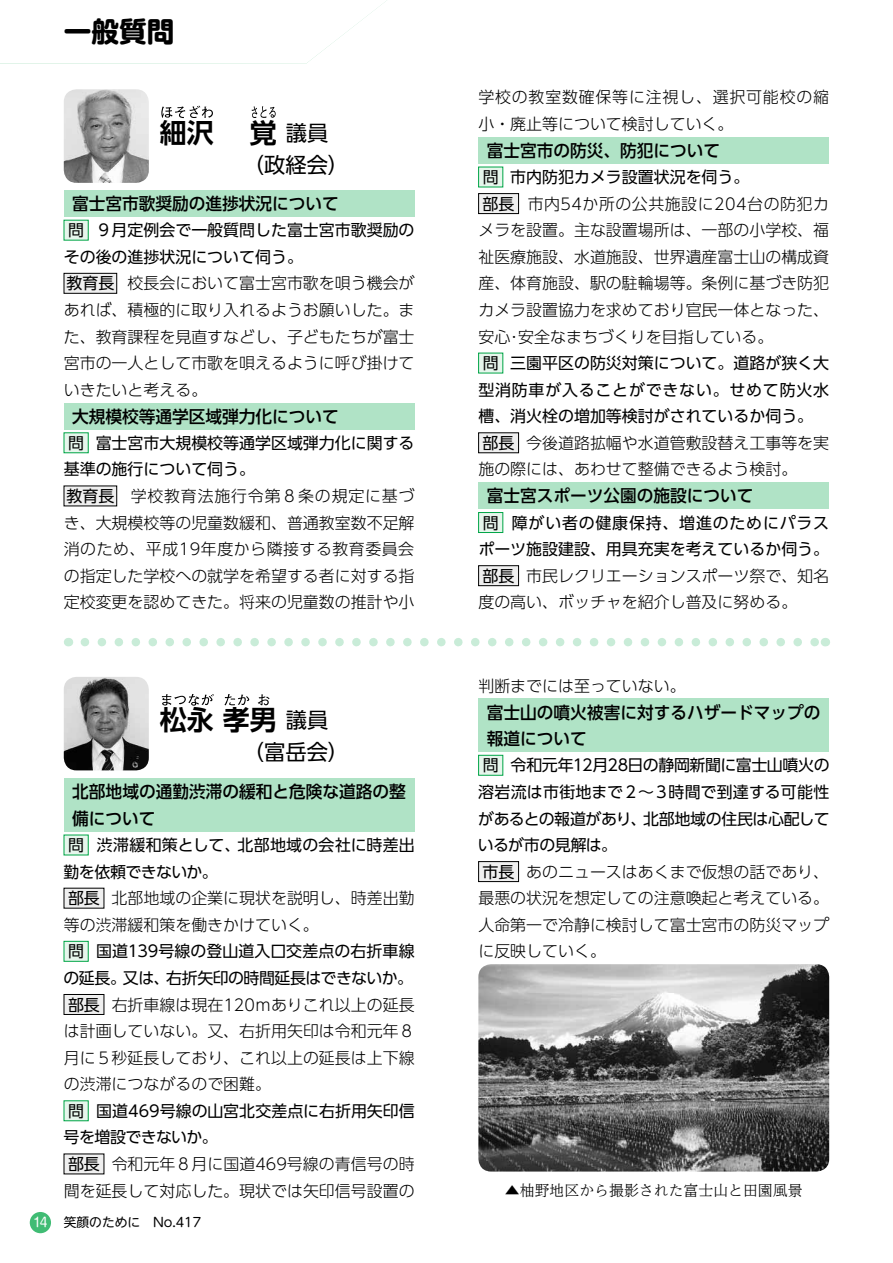
<style>
.page{position:relative;width:893px;height:1263px;background:#fff}
.page>*{position:absolute;margin:0;border:0;box-sizing:border-box;transform-origin:0 0}
.t1{font:700 27.6px "UD Shin M Go Pro";color:#000}
.t2{font:700 27px "UD Shin Go Pro De";color:#000}
.t3{font:21.3px "UD Shin Go Pro";color:#000}
.t4{font:500 16.95px/26.5px "UD Shin Go Pro";color:#000}
.t5{font:300 15.9px/26.5px "UD Shin Go Pro";color:#000}
.t6{font:15.9px/26.5px "UD Shin Go Pro";color:#000}
.t7{font:15.9px/26.5px "UD Shin Go Pro";letter-spacing:-.02em;color:#000;text-align:right}
.t8{font:300 15.9px/26.5px "UD Shin Go Pro";letter-spacing:.05em;color:#000}
.t9{font:300 14.85px "UD Reimin Pro";color:#000}
.t10{font:12.75px "UD Shin M Go Pro";color:#000}
.t11{font:12.75px "Shin M Go Pr 6";color:#fff}
.s1{font-family:"UD Shin Go Pro";font-weight:400;font-size:21.3px}
.s2{font-weight:300}
.s3{font-weight:400}
</style>
<div class="page">
<div style="left:30px;top:1212px;width:21px;height:21px;background:#40bc74;border-radius:50%"></div>
<svg style="left:0;top:0;width:387px;height:64px"></svg>
<div style="left:64px;top:190px;width:351px;height:27px;background:#b0e3c6"></div>
<div style="left:64px;top:779px;width:351px;height:53px;background:#b0e3c6"></div>
<div style="left:478px;top:137px;width:351px;height:26px;background:#b0e3c6"></div>
<div style="left:478px;top:482px;width:351px;height:27px;background:#b0e3c6"></div>
<div style="left:478px;top:698px;width:351px;height:54px;background:#b0e3c6"></div>
<div style="left:64px;top:403px;width:351px;height:26px;background:#b0e3c6"></div>
<div style="left:479px;top:167px;width:24px;height:20px;background:#e6f6ec"></div>
<div style="left:479px;top:194px;width:40px;height:20px;background:#efefef"></div>
<div style="left:478px;top:193px;width:41px;height:21px;border:1px solid #000"></div>
<div style="left:479px;top:353px;width:24px;height:20px;background:#e6f6ec"></div>
<div style="left:479px;top:433px;width:40px;height:20px;background:#efefef"></div>
<div style="left:478px;top:433px;width:41px;height:20px;border:1px solid #000"></div>
<div style="left:479px;top:512px;width:24px;height:20px;background:#e6f6ec"></div>
<div style="left:478px;top:512px;width:25px;height:21px;border:1px solid #00a546"></div>
<div style="left:479px;top:566px;width:40px;height:20px;background:#efefef"></div>
<div style="left:478px;top:565px;width:41px;height:21px;border:1px solid #000"></div>
<div style="left:479px;top:755px;width:24px;height:20px;background:#e6f6ec"></div>
<div style="left:478px;top:755px;width:25px;height:20px;border:1px solid #00a546"></div>
<div style="left:479px;top:861px;width:40px;height:20px;background:#efefef"></div>
<div style="left:478px;top:861px;width:41px;height:21px;border:1px solid #000"></div>
<div style="left:64px;top:220px;width:24px;height:20px;background:#e6f6ec"></div>
<div style="left:64px;top:273px;width:53px;height:20px;background:#efefef"></div>
<div style="left:64px;top:273px;width:53px;height:20px;border:1px solid #000"></div>
<div style="left:64px;top:433px;width:24px;height:20px;background:#e6f6ec"></div>
<div style="left:64px;top:486px;width:53px;height:20px;background:#efefef"></div>
<div style="left:64px;top:835px;width:24px;height:20px;background:#e6f6ec"></div>
<div style="left:64px;top:888px;width:40px;height:20px;background:#efefef"></div>
<div style="left:64px;top:941px;width:24px;height:20px;background:#e6f6ec"></div>
<div style="left:64px;top:994px;width:40px;height:20px;background:#efefef"></div>
<div style="left:64px;top:994px;width:40px;height:21px;border:1px solid #000"></div>
<div style="left:64px;top:1101px;width:24px;height:20px;background:#e6f6ec"></div>
<div style="left:64px;top:1154px;width:40px;height:20px;background:#efefef"></div>
<svg style="left:85px;top:638px;width:731px;height:8px"></svg>
<svg style="left:161px;top:106px;width:52px;height:12px"></svg>
<svg style="left:252px;top:106px;width:24px;height:12px"></svg>
<img style="left:64px;top:89px;width:85px;height:94px">
<svg style="left:162px;top:694px;width:52px;height:12px"></svg>
<svg style="left:224px;top:694px;width:25px;height:11px"></svg>
<svg style="left:258px;top:694px;width:12px;height:11px"></svg>
<img style="left:64px;top:677px;width:85px;height:93px">
<img style="left:478px;top:964px;width:351px;height:207px">
<h1 class="t1" style="left:64px;top:9px;width:112px">一般質問</h1>
<h2 class="t2" style="left:160px;top:111px;width:170px">細沢　 覚<span class="s1">議員</span></h2>
<h3 class="t3" style="left:243px;top:148px;width:108px">（政経会）</h3>
<p class="t4" style="left:72px;top:190px;width:268px">富士宮市歌奨励の進捗状況について</p>
<p class="t6" style="left:64px;top:216px;width:352px"><span class="s2">　　</span>９月定例会で一般質問した富士宮市歌奨励のその後の進捗状況について伺う。</p>
<p class="t5" style="left:64px;top:269px;width:352px;text-align:justify">　　　　校長会において富士宮市歌を唄う機会があれば、積極的に取り入れるようお願いした。また、教育課程を見直すなどし、子どもたちが富士宮市の一人として市歌を唄えるように呼び掛けていきたいと考える。</p>
<p class="t4" style="left:72px;top:402px;width:268px">大規模校等通学区域弾力化について</p>
<p class="t6" style="left:64px;top:429px;width:352px"><span class="s2">　　</span>富士宮市大規模校等通学区域弾力化に関する基準の施行について伺う。</p>
<p class="t5" style="left:64px;top:482px;width:352px;text-align:justify">　　　　学校教育法施行令第８条の規定に基づき、大規模校等の児童数緩和、普通教室数不足解消のため、平成19年度から隣接する教育委員会の指定した学校への就学を希望する者に対する指定校変更を認めてきた。将来の児童数の推計や小</p>
<p class="t6" style="left:68px;top:216px;width:17px">問</p>
<p class="t6" style="left:66px;top:270px;width:49px">教育長</p>
<p class="t6" style="left:68px;top:429px;width:17px">問</p>
<p class="t6" style="left:66px;top:482px;width:49px">教育長</p>
<h2 class="t2" style="left:160px;top:698px;width:170px">松永孝男<span class="s1">議員</span></h2>
<h3 class="t3" style="left:243px;top:735px;width:108px">（富岳会）</h3>
<p class="t4" style="left:72px;top:778px;width:335px">北部地域の通勤渋滞の緩和と危険な道路の整備について</p>
<p class="t6" style="left:64px;top:831px;width:353px;text-indent:33px">渋滞緩和策として、北部地域の会社に時差出勤を依頼できないか。</p>
<p class="t5" style="left:64px;top:884px;width:352px">　　　北部地域の企業に現状を説明し、時差出勤等の渋滞緩和策を働きかけていく。</p>
<p class="t7" style="left:64px;top:938px;width:353px">国道139号線の登山道入口交差点の右折車線<br>の延長。又は、右折矢印の時間延長はできないか。</p>
<p class="t5" style="left:64px;top:991px;width:352px;text-align:justify">　　　右折車線は現在120ｍありこれ以上の延長は計画していない。又、右折用矢印は令和元年８月に５秒延長しており、これ以上の延長は上下線の渋滞につながるので困難。</p>
<p class="t6" style="left:64px;top:1097px;width:353px;text-indent:33px">国道469号線の山宮北交差点に右折用矢印信号を増設できないか。</p>
<p class="t5" style="left:64px;top:1150px;width:352px">　　　令和元年８月に国道469号線の青信号の時間を延長して対応した。現状では矢印信号設置の</p>
<p class="t6" style="left:68px;top:831px;width:17px">問</p>
<p class="t6" style="left:68px;top:884px;width:33px">部長</p>
<p class="t6" style="left:68px;top:937px;width:17px">問</p>
<p class="t6" style="left:68px;top:991px;width:33px">部長</p>
<p class="t6" style="left:68px;top:1097px;width:17px">問</p>
<p class="t6" style="left:68px;top:1150px;width:33px">部長</p>
<p class="t11" style="left:33px;top:1212px;width:16px">14</p>
<p class="t10" style="left:64px;top:1212px;width:139px">笑顔のために　No.417</p>
<p class="t8" style="left:478px;top:83px;width:352px">学校の教室数確保等に注視し、選択可能校の縮小・廃止等について検討していく。</p>
<p class="t4" style="left:487px;top:137px;width:235px">富士宮市の防災、防犯について</p>
<p class="t5" style="left:478px;top:163px;width:352px">　　<span class="s3">市内防犯カメラ設置状況を伺う。<br></span>　　　市内54か所の公共施設に204台の防犯カメラを設置。主な設置場所は、一部の小学校、福祉医療施設、水道施設、世界遺産富士山の構成資産、体育施設、駅の駐輪場等。条例に基づき防犯カメラ設置協力を求めており官民一体となった、安心･安全なまちづくりを目指している。<br>　　<span class="s3">三園平区の防災対策について。道路が狭く大型消防車が入ることができない。せめて防火水槽、消火栓の増加等検討がされているか伺う。</span></p>
<p class="t5" style="left:478px;top:429px;width:352px">　　　今後道路拡幅や水道管敷設替え工事等を実施の際には、あわせて整備できるよう検討。</p>
<p class="t4" style="left:487px;top:482px;width:268px">富士宮スポーツ公園の施設について</p>
<p class="t6" style="left:478px;top:509px;width:352px;text-align:right">障がい者の健康保持、増進のためにパラス<br>ポーツ施設建設、用具充実を考えているか伺う。</p>
<p class="t5" style="left:478px;top:562px;width:352px">　　　市民レクリエーションスポーツ祭で、知名度の高い、ボッチャを紹介し普及に努める。</p>
<p class="t6" style="left:483px;top:163px;width:33px">問部長</p>
<p class="t6" style="left:483px;top:349px;width:17px">問</p>
<p class="t6" style="left:483px;top:429px;width:33px">部長</p>
<p class="t6" style="left:483px;top:509px;width:17px">問</p>
<p class="t6" style="left:483px;top:562px;width:33px">部長</p>
<p class="t5" style="left:478px;top:672px;width:209px">判断までには至っていない。</p>
<p class="t4" style="left:487px;top:698px;width:335px">富士山の噴火被害に対するハザードマップの報道について</p>
<p class="t6" style="left:478px;top:751px;width:353px;text-align:justify;text-indent:33px">令和元年12月28日の静岡新聞に富士山噴火の溶岩流は市街地まで２～３時間で到達する可能性があるとの報道があり、北部地域の住民は心配しているが市の見解は。</p>
<p class="t5" style="left:478px;top:858px;width:352px;text-align:justify">　　　あのニュースはあくまで仮想の話であり、最悪の状況を想定しての注意喚起と考えている。人命第一で冷静に検討して富士宮市の防災マップに反映していく。</p>
<p class="t6" style="left:483px;top:751px;width:17px">問</p>
<p class="t6" style="left:483px;top:858px;width:33px">市長</p>
<p class="t9" style="left:505px;top:1179px;width:299px">▲柚野地区から撮影された富士山と田園風景</p>
</div>
